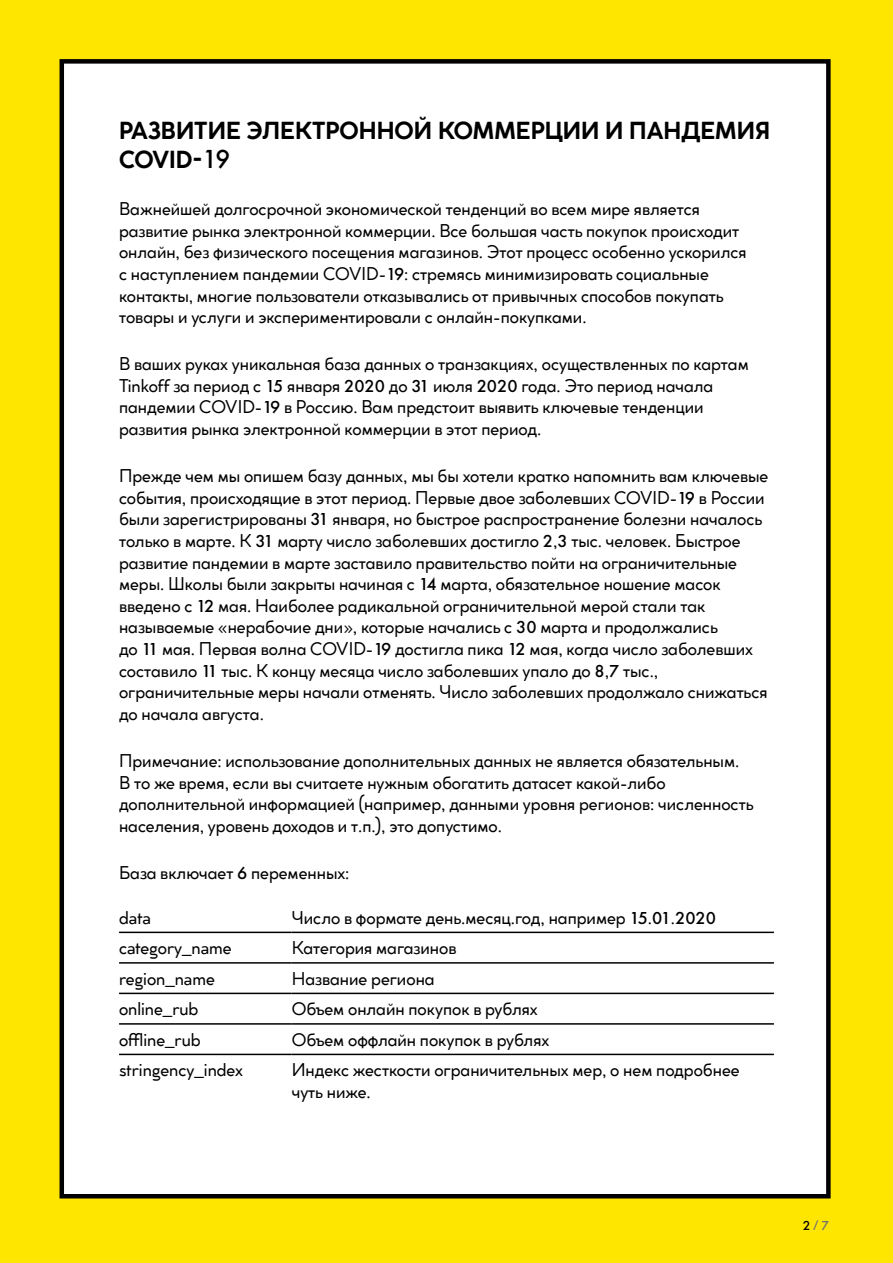
<style>
.page{position:relative;width:893px;height:1263px;background:#ffe600}
.page>*{position:absolute;margin:0;border:0;box-sizing:border-box;transform-origin:0 0}
.t1{font:700 24px/28.8px "Cocogoose Classic Trial";color:#000}
.t2{font:18px/21.6px "Cocogoose Classic Trial";color:#000}
.t3{font:500 13.5px "Futura New";color:#000}
.s1{font-family:"Futura";font-weight:500}
.s2{font-family:"Futura New";font-weight:500}
.s3{font-family:"Cocogoose Classic Trial";font-weight:400;color:#706f6f}
.s4{color:#706f6f}
</style>
<div class="page">
<div style="left:62px;top:61px;width:766px;height:1135px;background:#fff"></div>
<div style="left:60px;top:59px;width:771px;height:1139px;border:4px solid #000"></div>
<hr style="left:119px;top:932px;width:173px;height:1px;background:#000">
<hr style="left:292px;top:932px;width:482px;height:1px;background:#000">
<hr style="left:119px;top:962px;width:173px;height:2px;background:#000">
<hr style="left:292px;top:962px;width:482px;height:2px;background:#000">
<hr style="left:119px;top:993px;width:173px;height:1px;background:#000">
<hr style="left:292px;top:993px;width:482px;height:1px;background:#000">
<hr style="left:119px;top:1023px;width:173px;height:2px;background:#000">
<hr style="left:292px;top:1023px;width:482px;height:2px;background:#000">
<hr style="left:119px;top:1054px;width:173px;height:1px;background:#000">
<hr style="left:292px;top:1054px;width:482px;height:1px;background:#000">
<h1 class="t1" style="left:119px;top:115px;width:653px">РАЗВИТИЕ ЭЛЕКТРОННОЙ КОММЕРЦИИ И ПАНДЕМИЯ<br>COVID-<span class="s1">19</span></h1>
<p class="t2" style="left:119px;top:197px;width:629px">Важнейшей долгосрочной экономической тенденций во всем мире является развитие рынка электронной коммерции. Все большая часть покупок происходит онлайн, без физического посещения магазинов. Этот процесс особенно ускорился с наступлением пандемии COVID-<span class="s2">19</span>: стремясь минимизировать социальные контакты, многие пользователи отказывались от привычных способов покупать товары и услуги и экспериментировали с онлайн-покупками.</p>
<p class="t2" style="left:119px;top:352px;width:631px">В ваших руках уникальная база данных о транзакциях, осуществленных по картам Tinkoff за период с <span class="s2">15</span> января <span class="s2">2020</span> до <span class="s2">31</span> июля <span class="s2">2020</span> года. Это период начала пандемии COVID-<span class="s2">19</span> в Россию. Вам предстоит выявить ключевые тенденции развития рынка электронной коммерции в этот период.</p>
<p class="t2" style="left:119px;top:464px;width:651px">Прежде чем мы опишем базу данных, мы бы хотели кратко напомнить вам ключевые события, происходящие в этот период. Первые двое заболевших COVID-<span class="s2">19</span> в России были зарегистрированы <span class="s2">31</span> января, но быстрое распространение болезни началось только в марте. К <span class="s2">31</span> марту число заболевших достигло <span class="s2">2</span>,<span class="s2">3</span> тыс. человек. Быстрое развитие пандемии в марте заставило правительство пойти на ограничительные меры. Школы были закрыты начиная с <span class="s2">14</span> марта, обязательное ношение масок введено с <span class="s2">12</span> мая. Наиболее радикальной ограничительной мерой стали так называемые «нерабочие дни», которые начались с <span class="s2">30</span> марта и продолжались<br>до <span class="s2">11</span> мая. Первая волна COVID-<span class="s2">19</span> достигла пика <span class="s2">12</span> мая, когда число заболевших составило <span class="s2">11</span> тыс. К концу месяца число заболевших упало до <span class="s2">8</span>,<span class="s2">7</span> тыс., ограничительные меры начали отменять. Число заболевших продолжало снижаться до начала августа.</p>
<p class="t2" style="left:119px;top:749px;width:636px">Примечание: использование дополнительных данных не является обязательным.<br>В то же время, если вы считаете нужным обогатить датасет какой-либо дополнительной информацией (например, данными уровня регионов: численность населения, уровень доходов и т.п.), это допустимо.</p>
<p class="t2" style="left:119px;top:861px;width:232px">База включает <span class="s2">6</span> переменных:</p>
<p class="t2" style="left:119px;top:906px;width:33px">data</p>
<p class="t2" style="left:292px;top:906px;width:426px">Число в формате день.месяц.год, например <span class="s2">15</span>.<span class="s2">01</span>.<span class="s2">2020</span></p>
<p class="t2" style="left:119px;top:936px;width:114px">category_name</p>
<p class="t2" style="left:292px;top:936px;width:166px">Категория магазинов</p>
<p class="t2" style="left:119px;top:967px;width:97px">region_name</p>
<p class="t2" style="left:292px;top:967px;width:144px">Название региона</p>
<p class="t2" style="left:119px;top:997px;width:81px">online_rub</p>
<p class="t2" style="left:292px;top:997px;width:248px">Объем онлайн покупок в рублях</p>
<p class="t2" style="left:119px;top:1028px;width:83px">offline_rub</p>
<p class="t2" style="left:292px;top:1028px;width:259px">Объем оффлайн покупок в рублях</p>
<p class="t2" style="left:119px;top:1058px;width:125px">stringency_index</p>
<p class="t2" style="left:292px;top:1058px;width:449px">Индекс жесткости ограничительных мер, о нем подробнее чуть ниже.</p>
<p class="t3" style="left:803px;top:1217px;width:28px">2 <span class="s3">/</span> <span class="s4">7</span></p>
</div>
